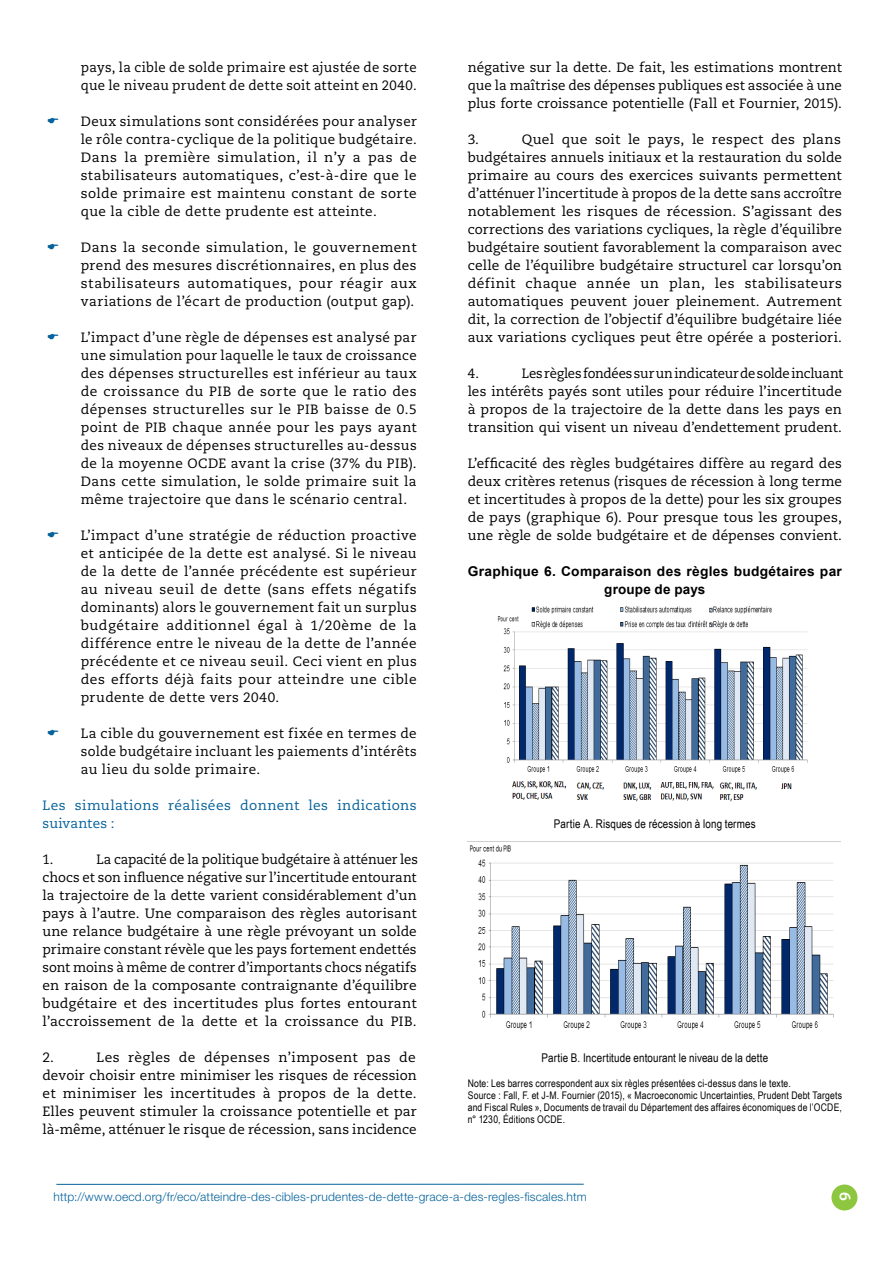
<style>
.page{position:relative;width:893px;height:1263px;background:#fff}
.page>*{position:absolute;margin:0;border:0;box-sizing:border-box;transform-origin:0 0}
.t1{font:600 16.5px "Myriad Pro";color:#fff}
.t2{font:13.5px/18px "Caecilia LT Std";letter-spacing:.02em;color:#000;text-align:justify}
.t3{font:700 13.5px/18px "Arial";letter-spacing:.02em;color:#000;text-align:center}
.t4{font:13.5px/18px "Caecilia LT Std";letter-spacing:.025em;color:#05629b}
.t5{font:300 12px "Helvetica Neue LT Std";letter-spacing:.015em;color:#05629b}
.t6{font:12px "Arial Narrow";letter-spacing:.01em;color:#000}
.t7{font:10.5px/12px "Arial Narrow";letter-spacing:.015em;color:#000}
</style>
<div class="page">
<div style="left:831px;top:1184px;width:26px;height:26px;background:#8dc63f;border-radius:50%"></div>
<hr style="left:56px;top:1184px;width:528px;height:1px;background:#05629b">
<img style="left:497px;top:606px;width:311px;height:196px">
<img style="left:469px;top:845px;width:365px;height:185px">
<p class="t2" style="left:81px;top:59px;width:337px">pays, la cible de solde primaire est ajustée de sorte que le niveau prudent de dette soit atteint en 2040.</p>
<p class="t2" style="left:81px;top:113px;width:337px">Deux simulations sont considérées pour analyser le rôle contra-cyclique de la politique budgétaire.<br>Dans la première simulation, il n’y a pas de stabilisateurs automatiques, c’est-à-dire que le solde primaire est maintenu constant de sorte que la cible de dette prudente est atteinte.</p>
<p class="t2" style="left:81px;top:239px;width:337px">Dans la seconde simulation, le gouvernement prend des mesures discrétionnaires, en plus des stabilisateurs automatiques, pour réagir aux variations de l’écart de production (output gap).</p>
<p class="t2" style="left:81px;top:329px;width:337px">L’impact d’une règle de dépenses est analysé par une simulation pour laquelle le taux de croissance des dépenses structurelles est inférieur au taux de croissance du PIB de sorte que le ratio des dépenses structurelles sur le PIB baisse de 0.5 point de PIB chaque année pour les pays ayant des niveaux de dépenses structurelles au-dessus de la moyenne OCDE avant la crise (37% du PIB).<br>Dans cette simulation, le solde primaire suit la même trajectoire que dans le scénario central.</p>
<p class="t2" style="left:81px;top:527px;width:337px">L’impact d’une stratégie de réduction proactive et anticipée de la dette est analysé. Si le niveau de la dette de l’année précédente est supérieur au niveau seuil de dette (sans effets négatifs dominants) alors le gouvernement fait un surplus budgétaire additionnel égal à 1/20ème de la différence entre le niveau de la dette de l’année précédente et ce niveau seuil. Ceci vient en plus des efforts déjà faits pour atteindre une cible prudente de dette vers 2040.</p>
<p class="t2" style="left:81px;top:725px;width:337px">La cible du gouvernement est fixée en termes de solde budgétaire incluant les paiements d’intérêts au lieu du solde primaire.</p>
<p class="t4" style="left:43px;top:797px;width:376px">Les simulations réalisées donnent les indications suivantes :</p>
<p class="t2" style="left:43px;top:851px;width:13px">1.</p>
<p class="t2" style="left:43px;top:851px;width:377px;text-indent:54px">La capacité de la politique budgétaire à atténuer les chocs et son influence négative sur l’incertitude entourant la trajectoire de la dette varient considérablement d’un pays à l’autre. Une comparaison des règles autorisant une relance budgétaire à une règle prévoyant un solde primaire constant révèle que les pays fortement endettés sont moins à même de contrer d’importants chocs négatifs en raison de la composante contraignante d’équilibre budgétaire et des incertitudes plus fortes entourant l’accroissement de la dette et la croissance du PIB.</p>
<p class="t2" style="left:43px;top:1049px;width:13px">2.</p>
<p class="t2" style="left:43px;top:1049px;width:376px;text-indent:54px">Les règles de dépenses n’imposent pas de devoir choisir entre minimiser les risques de récession et minimiser les incertitudes à propos de la dette.<br>Elles peuvent stimuler la croissance potentielle et par là-même, atténuer le risque de récession, sans incidence</p>
<p class="t2" style="left:468px;top:59px;width:376px">négative sur la dette. De fait, les estimations montrent que la maîtrise des dépenses publiques est associée à une plus forte croissance potentielle (Fall et Fournier, 2015).</p>
<p class="t2" style="left:468px;top:131px;width:13px">3.</p>
<p class="t2" style="left:468px;top:131px;width:376px;text-indent:54px">Quel que soit le pays, le respect des plans budgétaires annuels initiaux et la restauration du solde primaire au cours des exercices suivants permettent d’atténuer l’incertitude à propos de la dette sans accroître notablement les risques de récession. S’agissant des corrections des variations cycliques, la règle d’équilibre budgétaire soutient favorablement la comparaison avec celle de l’équilibre budgétaire structurel car lorsqu’on définit chaque année un plan, les stabilisateurs automatiques peuvent jouer pleinement. Autrement dit, la correction de l’objectif d’équilibre budgétaire liée aux variations cycliques peut être opérée a posteriori.</p>
<p class="t2" style="left:468px;top:365px;width:13px">4.</p>
<p class="t2" style="left:468px;top:365px;width:377px;text-indent:54px">Les règles fondées sur un indicateur de solde incluant les intérêts payés sont utiles pour réduire l’incertitude à propos de la trajectoire de la dette dans les pays en transition qui visent un niveau d’endettement prudent.</p>
<p class="t2" style="left:468px;top:455px;width:376px">L’efficacité des règles budgétaires diffère au regard des deux critères retenus (risques de récession à long terme et incertitudes à propos de la dette) pour les six groupes de pays (graphique 6). Pour presque tous les groupes, une règle de solde budgétaire et de dépenses convient.</p>
<p class="t3" style="left:468px;top:563px;width:376px">Graphique 6. Comparaison des règles budgétaires par groupe de pays</p>
<p class="t6" style="left:554px;top:815px;width:203px">Partie A. Risques de récession à long termes</p>
<p class="t6" style="left:541px;top:1049px;width:228px">Partie B. Incertitude entourant le niveau de la dette</p>
<p class="t7" style="left:468px;top:1077px;width:376px">Note: Les barres correspondent aux six règles présentées ci-dessus dans le texte.<br>Source : Fall, F. et J-M. Fournier (2015), « Macroeconomic Uncertainties, Prudent Debt Targets and Fiscal Rules », Documents de travail du Département des affaires économiques de l’OCDE, n° 1230, Éditions OCDE.</p>
<p class="t5" style="left:53px;top:1189px;width:535px">http://www.oecd.org/fr/eco/atteindre-des-cibles-prudentes-de-dette-grace-a-des-regles-fiscales.htm</p>
<p class="t1" style="left:856px;top:1192px;width:10px;rotate:90deg">6</p>
</div>
